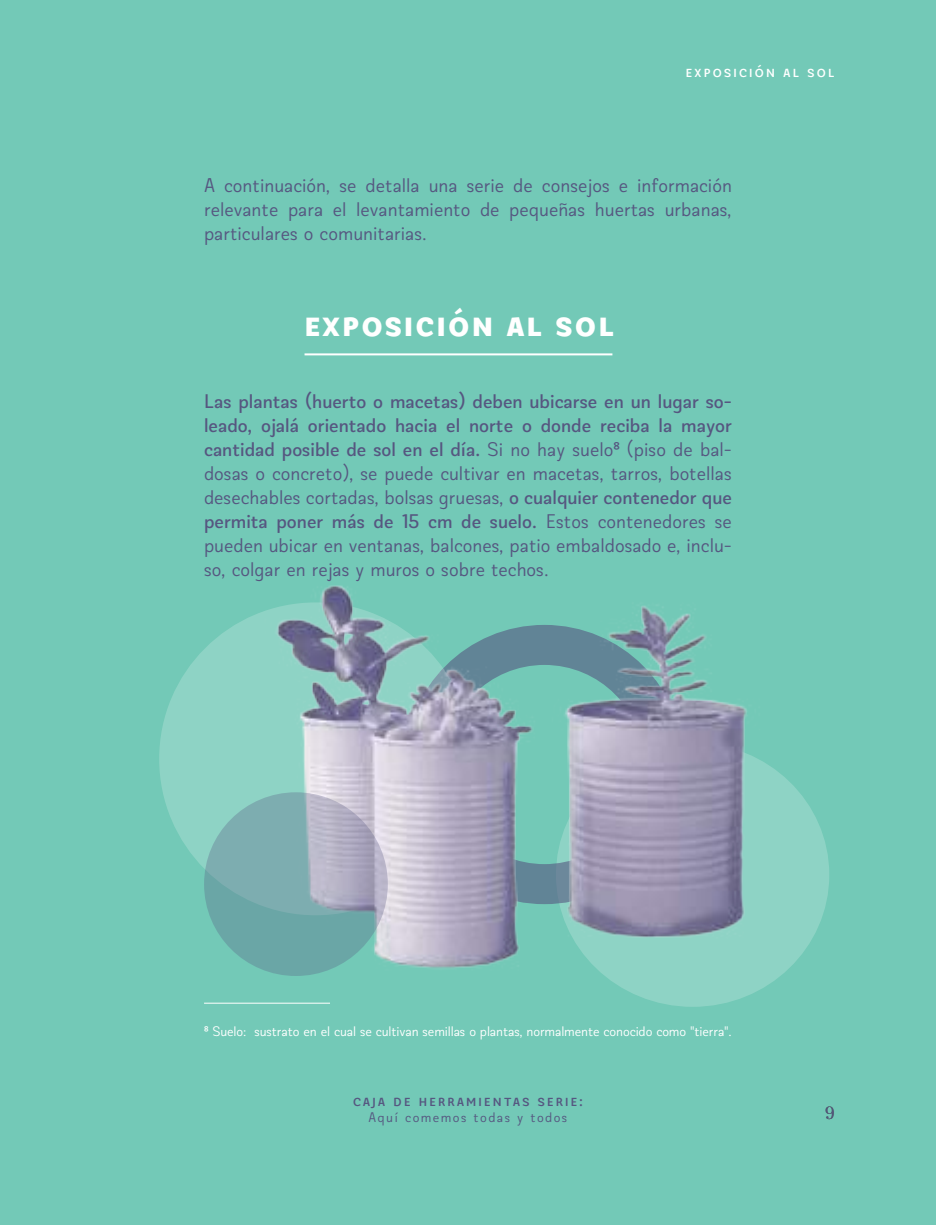
<style>
.page{position:relative;width:936px;height:1225px;background:#fff}
.page>*{position:absolute;margin:0;border:0;box-sizing:border-box;transform-origin:0 0}
.t1{font:900 36px "Biblioteca Sans";color:#fff}
.t2{font:20px/24px "Biblioteca Sans";color:#565680;text-align:justify}
.t3{font:18px "Biblioteca";color:#3e4446}
.t4{font:600 16px "Biblioteca Sans";letter-spacing:.1em;color:#565680}
.t5{font:600 16px "Biblioteca Sans";letter-spacing:.1em;color:#fff}
.t6{font:14px "Biblioteca Sans";letter-spacing:-.01em;color:#fff}
.t7{font:14px "Biblioteca Sans";color:#565680}
.s1{font-weight:600}
</style>
<div class="page">
<div style="left:0;top:0;width:935px;height:1225px;background:#73c9b7"></div>
<hr style="left:304px;top:353px;width:308px;height:2px;background:#fff">
<div style="left:159px;top:602px;width:313px;height:313px;background:#8ed3c5;border-radius:50%"></div>
<img style="left:231px;top:541px;width:698px;height:465px">
<svg style="left:204px;top:792px;width:184px;height:184px;background:#85abb1"></svg>
<hr style="left:204px;top:1002px;width:126px;height:1px;background:#fff">
<p class="t5" style="left:685px;top:61px;width:150px">EXPOSICIÓN AL SOL</p>
<p class="t2" style="left:204px;top:173px;width:529px">A continuación, se detalla una serie de consejos e información relevante para el levantamiento de pequeñas huertas urbanas, particulares o comunitarias.</p>
<h1 class="t1" style="left:304px;top:300px;width:56px">Exposici</h1>
<h1 class="t1" style="left:448px;top:300px;width:168px">ón al sol</h1>
<p class="t2" style="left:204px;top:389px;width:529px"><span class="s1">Las plantas (huerto o macetas) deben ubicarse en un lugar so&shy;leado, ojalá orientado hacia el norte o donde reciba la mayor cantidad posible de sol en el día.</span> Si no hay suelo8 (piso de bal&shy;dosas o concreto), se puede cultivar en macetas, tarros, botellas desechables cortadas, bolsas gruesas, <span class="s1">o cualquier contenedor que permita poner más de 15 cm de suelo.</span> Estos contenedores se pueden ubicar en ventanas, balcones, patio embaldosado e, inclu&shy;so, colgar en rejas y muros o sobre techos.</p>
<p class="t6" style="left:204px;top:1022px;width:529px">8 Suelo: sustrato en el cual se cultivan semillas o plantas, normalmente conocido como "tierra".</p>
<p class="t4" style="left:353px;top:1090px;width:194px">caja de herramienrramien s ERIE</p>
<p class="t4" style="left:363px;top:1090px;width:9px">a</p>
<p class="t4" style="left:404px;top:1090px;width:9px">e</p>
<p class="t4" style="left:503px;top:1090px;width:81px">tas SERIE:</p>
<p class="t7" style="left:368px;top:1109px;width:200px">Aquí comemos todas y todos</p>
<p class="t3" style="left:825px;top:1102px;width:11px">9</p>
</div>
